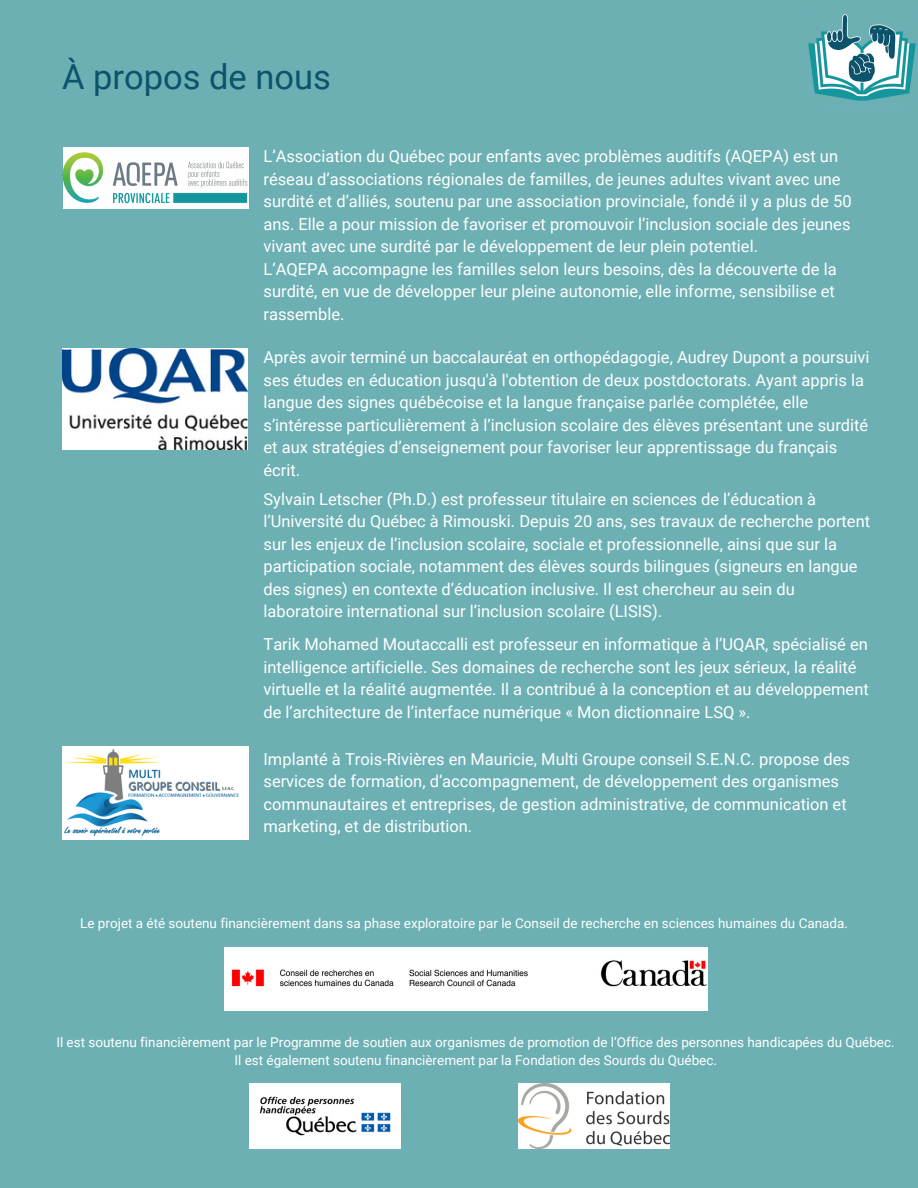
<style>
.page{position:relative;width:918px;height:1188px;background:#6cb0b4}
.page>*{position:absolute;margin:0;border:0;box-sizing:border-box;transform-origin:0 0}
.t1{font:34.5px "Roboto";color:#0c536b}
.t2{font:16.5px/22.5px "Roboto";color:#fff}
.t3{font:13.5px "Roboto";color:#fff}
</style>
<div class="page">
<img style="left:62px;top:147px;width:186px;height:62px">
<img style="left:225px;top:947px;width:483px;height:63px">
<img style="left:249px;top:1084px;width:151px;height:65px">
<img style="left:518px;top:1084px;width:151px;height:65px">
<img style="left:62px;top:747px;width:187px;height:93px">
<img style="left:808px;top:10px;width:108px;height:91px">
<img style="left:62px;top:348px;width:186px;height:101px">
<p class="t1" style="left:62px;top:57px;width:270px">À propos de nous</p>
<p class="t2" style="left:264px;top:145px;width:590px">L’Association du Québec pour enfants avec problèmes auditifs (AQEPA) est un réseau d’associations régionales de familles, de jeunes adultes vivant avec une surdité et d’alliés, soutenu par une association provinciale, fondé il y a plus de 50 ans. Elle a pour mission de favoriser et promouvoir l’inclusion sociale des jeunes vivant avec une surdité par le développement de leur plein potentiel.</p>
<p class="t2" style="left:264px;top:258px;width:575px;text-align:justify">L’AQEPA accompagne les familles selon leurs besoins, dès la découverte de la surdité, en vue de développer leur pleine autonomie, elle informe, sensibilise et rassemble.</p>
<p class="t2" style="left:264px;top:346px;width:607px">Après avoir terminé un baccalauréat en orthopédagogie, Audrey Dupont a poursuivi ses études en éducation jusqu'à l'obtention de deux postdoctorats. Ayant appris la langue des signes québécoise et la langue française parlée complétée, elle s’intéresse particulièrement à l’inclusion scolaire des élèves présentant une surdité et aux stratégies d’enseignement pour favoriser leur apprentissage du français écrit.</p>
<p class="t2" style="left:264px;top:488px;width:608px">Sylvain Letscher (Ph.D.) est professeur titulaire en sciences de l’éducation à l’Université du Québec à Rimouski. Depuis 20 ans, ses travaux de recherche portent sur les enjeux de l’inclusion scolaire, sociale et professionnelle, ainsi que sur la participation sociale, notamment des élèves sourds bilingues (signeurs en langue des signes) en contexte d’éducation inclusive. Il est chercheur au sein du laboratoire international sur l’inclusion scolaire (LISIS).</p>
<p class="t2" style="left:264px;top:633px;width:607px">Tarik Mohamed Moutaccalli est professeur en informatique à l’UQAR, spécialisé en intelligence artificielle. Ses domaines de recherche sont les jeux sérieux, la réalité virtuelle et la réalité augmentée. Il a contribué à la conception et au développement de l’architecture de l’interface numérique « Mon dictionnaire LSQ ».</p>
<p class="t2" style="left:264px;top:748px;width:588px">Implanté à Trois-Rivières en Mauricie, Multi Groupe conseil S.E.N.C. propose des services de formation, d’accompagnement, de développement des organismes communautaires et entreprises, de gestion administrative, de communication et marketing, et de distribution.</p>
<p class="t3" style="left:80px;top:916px;width:769px">Le projet a été soutenu financièrement dans sa phase exploratoire par le Conseil de recherche en sciences humaines du Canada.</p>
<p class="t3" style="left:56px;top:1034px;width:840px">Il est soutenu financièrement par le Programme de soutien aux organismes de promotion de l’Office des personnes handicapées du Québec.</p>
<p class="t3" style="left:234px;top:1052px;width:484px">Il est également soutenu financièrement par la Fondation des Sourds du Québec.</p>
</div>
